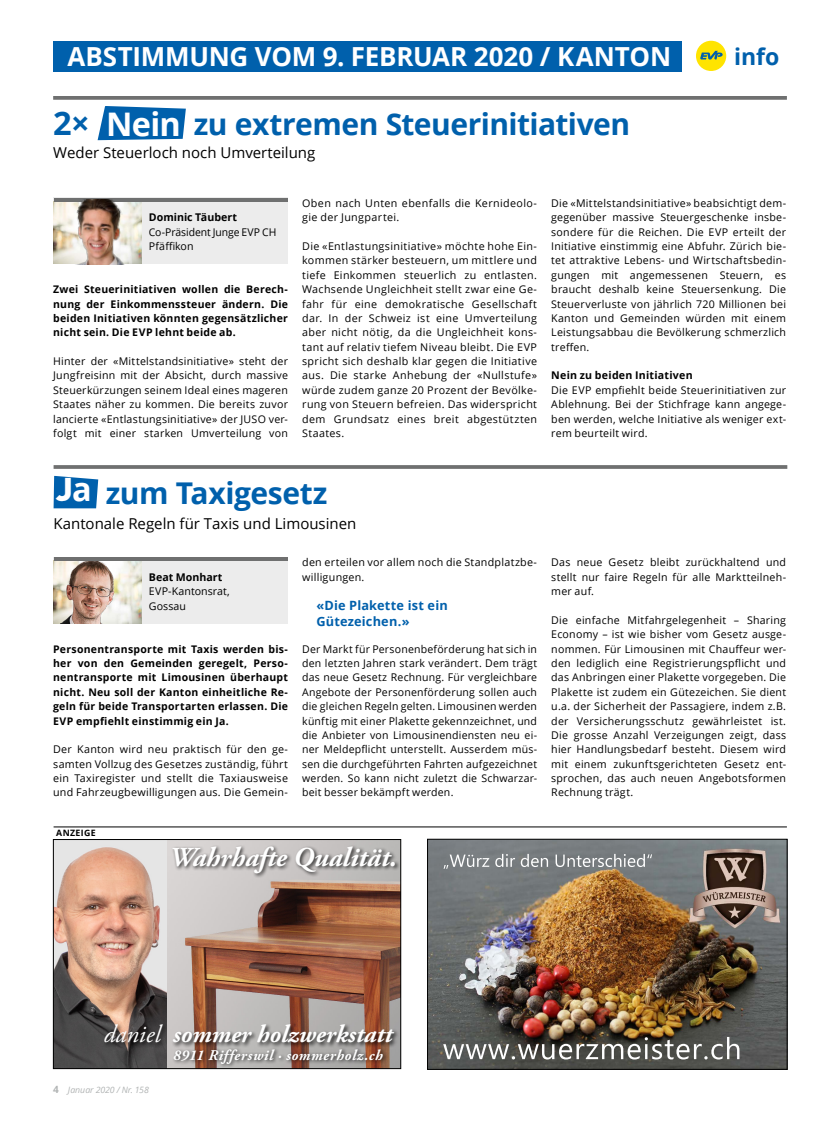
<style>
.page{position:relative;width:833px;height:1134px;background:#fff}
.page>*{position:absolute;margin:0;border:0;box-sizing:border-box;transform-origin:0 0}
.t1{font:700 30px "Open Sans";letter-spacing:-.015em;color:#0060ac}
.t2{font:italic 700 27.38px "Adobe Garamond Pro";color:#fff}
.t3{font:700 26.25px "Open Sans";letter-spacing:-.01em;color:#fff}
.t4{font:italic 700 24.88px "Adobe Garamond Pro";color:#fff}
.t5{font:700 23px "Open Sans";color:#0060ac}
.t6{font:15px "Open Sans";color:#000}
.t7{font:italic 700 14.88px "Adobe Garamond Pro";letter-spacing:.04em;color:#fff}
.t8{font:700 12.75px/16.2px "Open Sans";letter-spacing:.015em;color:#0060ac}
.t9{font:10.62px/14.4px "Open Sans";letter-spacing:.025em;color:#000;text-align:justify}
.t10{font:700 10.62px "Open Sans";letter-spacing:.015em;color:#000}
.t11{font:10.62px/14.4px "Open Sans";letter-spacing:-.005em;color:#000}
.t12{font:10.62px/14.4px "Open Sans";letter-spacing:.005em;color:#000}
.t13{font:700 10.5px/14.4px "Open Sans";letter-spacing:.025em;color:#000;text-align:justify}
.t14{font:italic 8.75px "Open Sans";letter-spacing:-.005em;color:#b1b4b4}
.t15{font:700 8.75px "Open Sans";letter-spacing:.04em;color:#000}
.s1{font-size:32.5px}
.s2{font-size:32.5px;color:#fff}
.s3{font-family:"DINOT";font-weight:900;font-size:32.5px;color:#fff}
.s4{font-weight:400}
.s5{font-weight:700;font-style:normal;font-size:10px}
</style>
<div class="page">
<div style="left:696px;top:41px;width:30px;height:30px;background:#ffe400;border-radius:50%"></div>
<svg style="left:700px;top:51px;width:22px;height:9px"></svg>
<div style="left:53px;top:41px;width:628px;height:30px;background:#0060ac"></div>
<div style="left:53px;top:198px;width:234px;height:66px;background:#ececec"></div>
<svg style="left:53px;top:201px;width:5px;height:63px"></svg>
<hr style="left:54px;top:198px;width:233px;height:3px;background:#6f7070">
<img style="left:58px;top:200px;width:91px;height:64px">
<img style="left:55px;top:841px;width:344px;height:226px">
<div style="left:103px;top:1023px;width:296px;height:25px;background:#000;opacity:.75"></div>
<div style="left:172px;top:1047px;width:216px;height:21px;background:#000;opacity:.75"></div>
<div style="left:171px;top:844px;width:229px;height:34px;background:#000;opacity:.75"></div>
<div style="left:53px;top:839px;width:348px;height:230px;border:1px solid #000"></div>
<hr style="left:54px;top:827px;width:733px;height:1px;background:#000">
<svg style="left:53px;top:96px;width:734px;height:4px;background:#777878"></svg>
<svg style="left:98px;top:106px;width:88px;height:34px;background:#1b70b4"></svg>
<hr style="left:54px;top:465px;width:733px;height:4px;background:#777878">
<svg style="left:54px;top:476px;width:44px;height:32px"></svg>
<img style="left:429px;top:841px;width:356px;height:226px">
<div style="left:427px;top:839px;width:360px;height:230px;border:1px solid #000"></div>
<div style="left:53px;top:557px;width:234px;height:66px;background:#ececec"></div>
<svg style="left:53px;top:561px;width:88px;height:62px"></svg>
<hr style="left:54px;top:557px;width:233px;height:4px;background:#6f7070">
<img style="left:60px;top:561px;width:60px;height:63px">
<h3 class="t3" style="left:67px;top:38px;width:605px">ABSTIMMUNG VOM 9. FEBRUAR 2020 / KANTON</h3>
<h1 class="t1" style="left:53px;top:103px;width:578px"><span class="s1">2×</span> <span class="s2">Nein</span> zu extremen Steuerinitiativen</h1>
<h3 class="t6" style="left:53px;top:142px;width:264px">Weder Steuerloch noch Umverteilung</h3>
<h3 class="t5" style="left:734px;top:40px;width:47px">info</h3>
<p class="t10" style="left:149px;top:210px;width:90px">Dominic Täubert</p>
<p class="t11" style="left:149px;top:224px;width:129px">Co-Präsident Junge EVP CH<br>Pfäffikon</p>
<p class="t13" style="left:53px;top:282px;width:236px">Zwei Steuerinitiativen wollen die Berech&shy;nung der Einkommenssteuer ändern. Die beiden Initiativen könnten gegensätzlicher nicht sein. Die EVP lehnt beide ab.</p>
<p class="t9" style="left:53px;top:354px;width:236px">Hinter der «Mittelstandsinitiative» steht der Jungfreisinn mit der Absicht, durch massive Steuerkürzungen seinem Ideal eines mageren Staates näher zu kommen. Die bereits zuvor lancierte «Entlastungsinitiative» der JUSO ver&shy;folgt mit einer starken Umverteilung von</p>
<p class="t9" style="left:302px;top:196px;width:236px">Oben nach Unten ebenfalls die Kernideolo&shy;gie der Jungpartei.</p>
<p class="t9" style="left:302px;top:239px;width:236px">Die «Entlastungsinitiative» möchte hohe Ein&shy;kommen stärker besteuern, um mittlere und tiefe Einkommen steuerlich zu entlasten.<br>Wachsende Ungleichheit stellt zwar eine Ge&shy;fahr für eine demokratische Gesellschaft dar. In der Schweiz ist eine Umverteilung aber nicht nötig, da die Ungleichheit kons&shy;tant auf relativ tiefem Niveau bleibt. Die EVP spricht sich deshalb klar gegen die Initiative aus. Die starke Anhebung der «Nullstufe» würde zudem ganze 20 Prozent der Bevölke&shy;rung von Steuern befreien. Das widerspricht dem Grundsatz eines breit abgestützten Staates.</p>
<p class="t9" style="left:551px;top:196px;width:236px">Die «Mittelstandsinitiative» beabsichtigt dem&shy;gegenüber massive Steuergeschenke insbe&shy;sondere für die Reichen. Die EVP erteilt der Initiative einstimmig eine Abfuhr. Zürich bie&shy;tet attraktive Lebens- und Wirtschaftsbedin&shy;gungen mit angemessenen Steuern, es braucht deshalb keine Steuersenkung. Die Steuerverluste von jährlich 720 Millionen bei Kanton und Gemeinden würden mit einem Leistungsabbau die Bevölkerung schmerzlich treffen.</p>
<p class="t10" style="left:551px;top:368px;width:143px">Nein zu beiden Initiativen</p>
<p class="t9" style="left:551px;top:382px;width:236px">Die EVP empfiehlt beide Steuerinitiativen zur Ablehnung. Bei der Stichfrage kann angege&shy;ben werden, welche Initiative als weniger ext&shy;rem beurteilt wird.</p>
<h1 class="t1" style="left:56px;top:472px;width:273px"><span class="s3">J</span><span class="s2">a</span> zum Taxigesetz</h1>
<h3 class="t6" style="left:54px;top:513px;width:304px">Kantonale Regeln für Taxis und Limousinen</h3>
<p class="t10" style="left:149px;top:569px;width:75px">Beat Monhart</p>
<p class="t12" style="left:149px;top:584px;width:82px">EVP-Kantonsrat,<br>Gossau</p>
<p class="t13" style="left:53px;top:641px;width:236px">Personentransporte mit Taxis werden bis&shy;her von den Gemeinden geregelt, Perso&shy;nentransporte mit Limousinen überhaupt nicht. Neu soll der Kanton einheitliche Re&shy;geln für beide Transportarten erlassen. Die EVP empfiehlt einstimmig ein Ja.</p>
<p class="t9" style="left:53px;top:742px;width:236px">Der Kanton wird neu praktisch für den ge&shy;samten Vollzug des Gesetzes zuständig, führt ein Taxiregister und stellt die Taxiausweise und Fahrzeugbewilligungen aus. Die Gemein-</p>
<p class="t15" style="left:56px;top:827px;width:41px">ANZEIGE</p>
<p class="t9" style="left:302px;top:555px;width:236px">den erteilen vor allem noch die Standplatzbe&shy;willigungen.</p>
<p class="t8" style="left:316px;top:596px;width:133px">«Die Plakette ist ein<br>Gütezeichen.»</p>
<p class="t9" style="left:302px;top:641px;width:236px">Der Markt für Personenbeförderung hat sich in den letzten Jahren stark verändert. Dem trägt das neue Gesetz Rechnung. Für vergleichbare Angebote der Personenförderung sollen auch die gleichen Regeln gelten. Limousinen werden künftig mit einer Plakette gekennzeichnet, und die Anbieter von Limousinendiensten neu ei&shy;ner Meldepflicht unterstellt. Ausserdem müs&shy;sen die durchgeführten Fahrten aufgezeichnet werden. So kann nicht zuletzt die Schwarzar&shy;beit besser bekämpft werden.</p>
<h2 class="t2" style="left:169px;top:841px;width:230px">Wahrhafte Qualität.</h2>
<p class="t9" style="left:551px;top:555px;width:236px">Das neue Gesetz bleibt zurückhaltend und stellt nur faire Regeln für alle Marktteilneh&shy;mer auf.</p>
<p class="t9" style="left:551px;top:612px;width:236px">Die einfache Mitfahrgelegenheit – Sharing Economy – ist wie bisher vom Gesetz ausge&shy;nommen. Für Limousinen mit Chauffeur wer&shy;den lediglich eine Registrierungspflicht und das Anbringen einer Plakette vorgegeben. Die Plakette ist zudem ein Gütezeichen. Sie dient u.a. der Sicherheit der Passagiere, indem z.B. der Versicherungsschutz gewährleistet ist.<br>Die grosse Anzahl Verzeigungen zeigt, dass hier Handlungsbedarf besteht. Diesem wird mit einem zukunftsgerichteten Gesetz ent&shy;sprochen, das auch neuen Angebotsformen Rechnung trägt.</p>
<h3 class="t4" style="left:104px;top:1020px;width:290px"><span class="s4">daniel</span> sommer holzwerkstatt</h3>
<h3 class="t7" style="left:173px;top:1046px;width:211px">8911 Rifferswil · sommerholz.ch</h3>
<p class="t14" style="left:53px;top:1084px;width:97px"><span class="s5">4</span> Januar 2020 / Nr. 158</p>
</div>
